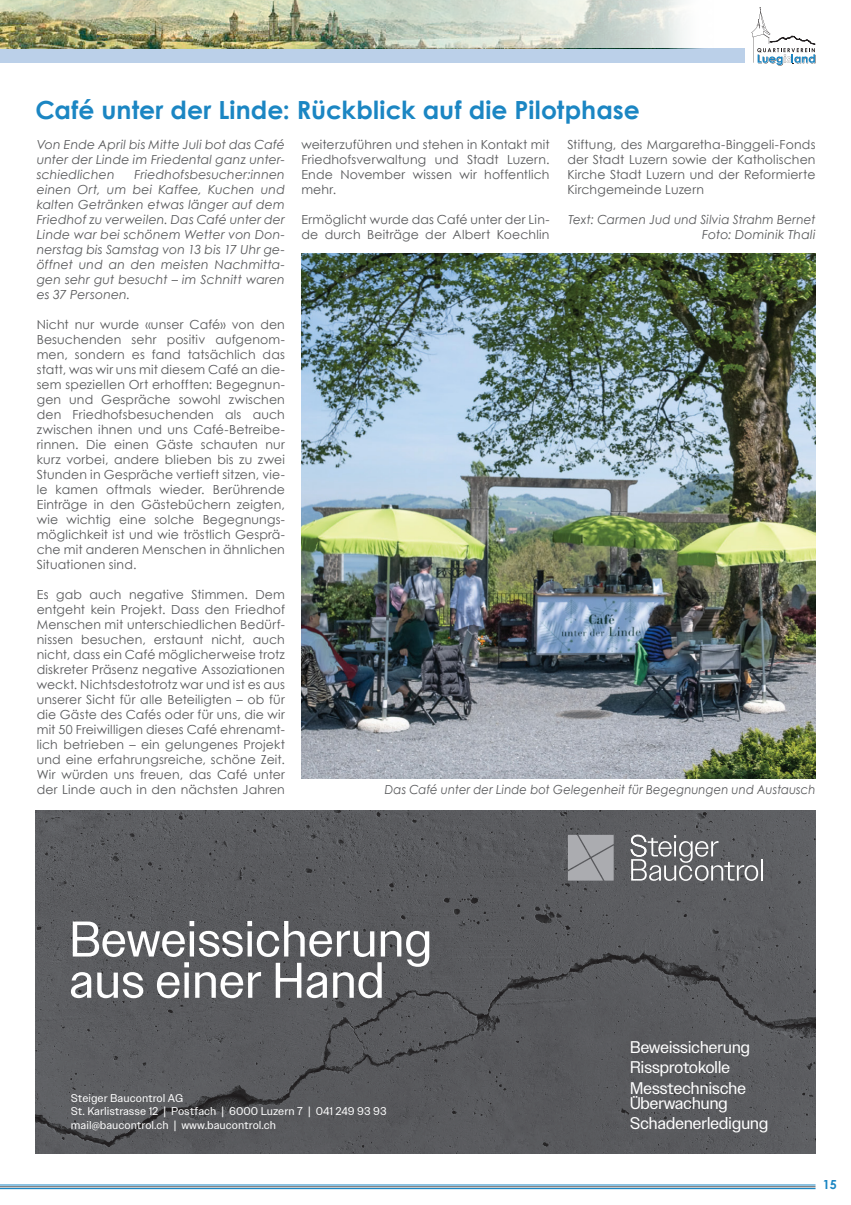
<style>
.page{position:relative;width:851px;height:1205px;background:#fff}
.page>*{position:absolute;margin:0;border:0;box-sizing:border-box;transform-origin:0 0}
.t1{font:50px/41.2px "Owners Text";letter-spacing:-.02em;color:#fff}
.t2{font:700 25px "Century Gothic";color:#1b86c3}
.t3{font:16.88px/20.4px "Owners Text";letter-spacing:-.03em;color:#fff}
.t4{font:12.5px/15px "Century Gothic";letter-spacing:.01em;color:#57585a;text-align:justify}
.t5{font:italic 12.5px/15px "Century Gothic";letter-spacing:.01em;color:#57585a;text-align:justify}
.t6{font:italic 12.5px "Century Gothic";letter-spacing:.01em;color:#57585a;scale:.93 1}
.t7{font:italic 12.5px/15px "Century Gothic";letter-spacing:.01em;color:#57585a;text-align:right;scale:.96 1}
.t8{font:700 12.5px "Century Gothic";color:#1b86c3}
.t9{font:11.25px/13.8px "Owners Text";color:#fff}
</style>
<div class="page">
<hr style="left:0;top:1188px;width:815px;height:1px;background:#1b86c3">
<hr style="left:0;top:1186px;width:815px;height:1px;background:#57585a">
<hr style="left:0;top:1185px;width:815px;height:1px;background:#1b86c3">
<div style="left:0;top:48px;width:744px;height:15px;background:#bbd0e9"></div>
<svg style="left:751px;top:7px;width:64px;height:59px"></svg>
<img style="left:0;top:0;width:285px;height:48px">
<svg style="left:285px;top:0;width:399px;height:48px"></svg>
<img style="left:35px;top:810px;width:780px;height:344px">
<svg style="left:630px;top:835px;width:128px;height:46px"></svg>
<hr style="left:760px;top:859px;width:2px;height:21px;background:#fff">
<svg style="left:567px;top:835px;width:46px;height:45px"></svg>
<img style="left:302px;top:254px;width:513px;height:525px">
<h2 class="t2" style="left:35px;top:91px;width:605px">Café unter der Linde: Rückblick auf die Pilotphase</h2>
<p class="t4" style="left:301px;top:136px;width:250px">weiterzuführen und stehen in Kontakt mit Friedhofsverwaltung und Stadt Luzern.<br>Ende November wissen wir hoffentlich mehr.</p>
<p class="t4" style="left:301px;top:211px;width:250px">Ermöglicht wurde das Café unter der Lin&shy;de durch Beiträge der Albert Koechlin</p>
<p class="t5" style="left:37px;top:136px;width:250px">Von Ende April bis Mitte Juli bot das Café unter der Linde im Friedental ganz unter&shy;schiedlichen</p>
<p class="t4" style="left:567px;top:136px;width:250px">Stiftung, des Margaretha-Binggeli-Fonds der Stadt Luzern sowie der Katholischen Kirche Stadt Luzern und der Reformierte Kirchgemeinde Luzern</p>
<p class="t7" style="left:568px;top:211px;width:259px">Text: Carmen Jud und Silvia Strahm Bernet<br>Foto: Dominik Thali</p>
<p class="t5" style="left:37px;top:166px;width:250px;text-indent:98px">Friedhofsbesucher:innen einen Ort, um bei Kaffee, Kuchen und kalten Getränken etwas länger auf dem Friedhof zu verweilen. Das Café unter der Linde war bei schönem Wetter von Don&shy;nerstag bis Samstag von 13 bis 17 Uhr ge&shy;öffnet und an den meisten Nachmitta&shy;gen sehr gut besucht – im Schnitt waren es 37 Personen.</p>
<p class="t4" style="left:37px;top:316px;width:250px">Nicht nur wurde «unser Café» von den Besuchenden sehr positiv aufgenom&shy;men, sondern es fand tatsächlich das statt, was wir uns mit diesem Café an die&shy;sem speziellen Ort erhofften: Begegnun&shy;gen und Gespräche sowohl zwischen den Friedhofsbesuchenden als auch zwischen ihnen und uns Café-Betreibe&shy;rinnen. Die einen Gäste schauten nur kurz vorbei, andere blieben bis zu zwei Stunden in Gespräche vertieft sitzen, vie&shy;le kamen oftmals wieder. Berührende Einträge in den Gästebüchern zeigten, wie wichtig eine solche Begegnungs&shy;möglichkeit ist und wie tröstlich Gesprä&shy;che mit anderen Menschen in ähnlichen Situationen sind.</p>
<p class="t4" style="left:37px;top:586px;width:250px">Es gab auch negative Stimmen. Dem entgeht kein Projekt. Dass den Friedhof Menschen mit unterschiedlichen Bedürf&shy;nissen besuchen, erstaunt nicht, auch nicht, dass ein Café möglicherweise trotz diskreter Präsenz negative Assoziationen weckt. Nichtsdestotrotz war und ist es aus unserer Sicht für alle Beteiligten – ob für die Gäste des Cafés oder für uns, die wir mit 50 Freiwilligen dieses Café ehrenamt&shy;lich betrieben – ein gelungenes Projekt und eine erfahrungsreiche, schöne Zeit.<br>Wir würden uns freuen, das Café unter der Linde auch in den nächsten Jahren</p>
<p class="t6" style="left:385px;top:780px;width:464px">Das Café unter der Linde bot Gelegenheit für Begegnungen und Austausch</p>
<h1 class="t1" style="left:69px;top:918px;width:365px">Beweissicherung aus einer Hand</h1>
<p class="t9" style="left:71px;top:1090px;width:317px">Steiger Baucontrol AG<br>St. Karlistrasse 12 | Postfach | 6000 Luzern 7 | 041 249 93 93 mail@baucontrol.ch | www.baucontrol.ch</p>
<h3 class="t3" style="left:629px;top:1037px;width:122px">Beweissicherung<br>Rissprotokolle<br>Messtechnische</h3>
<h3 class="t3" style="left:629px;top:1092px;width:140px">U¨berwachung<br>Schadenerledigung</h3>
<p class="t8" style="left:822px;top:1175px;width:15px">15</p>
</div>
